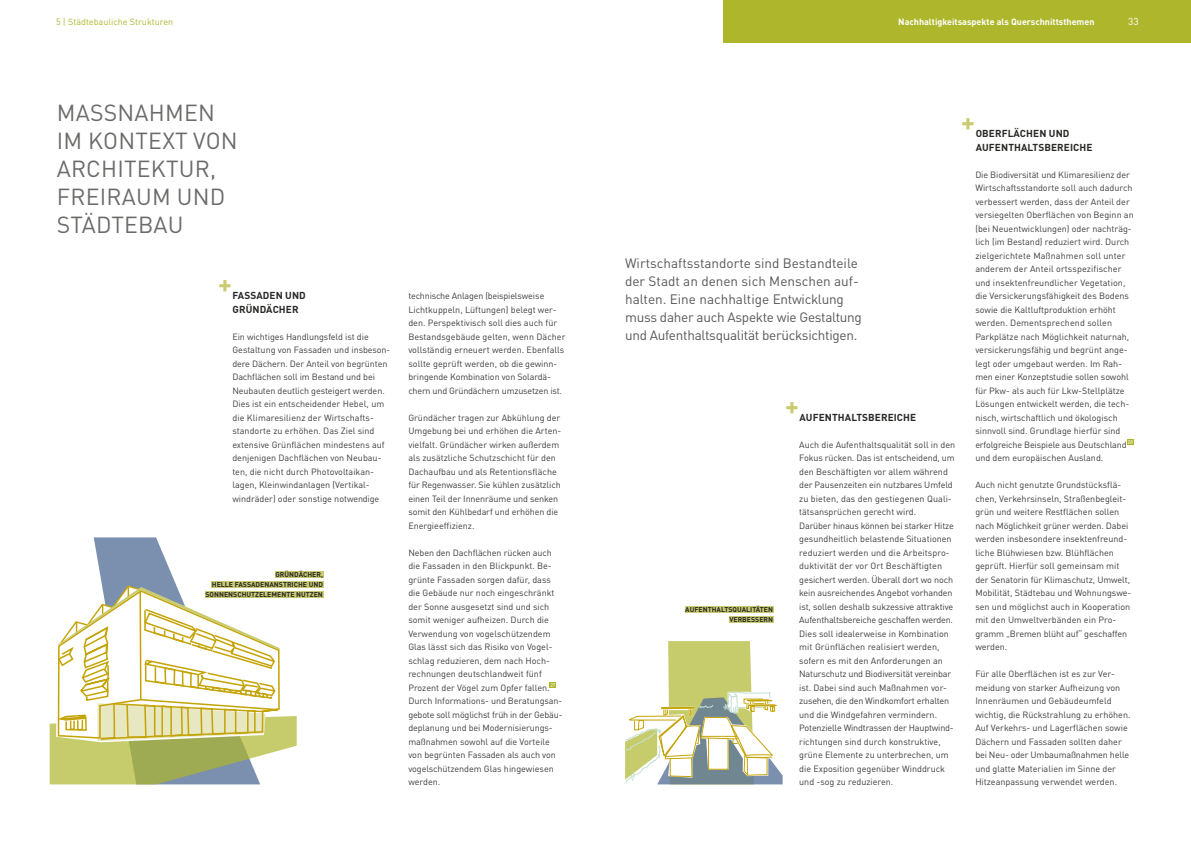
<style>
.page{position:relative;width:1191px;height:842px;background:#fff}
.page>*{position:absolute;margin:0;border:0;box-sizing:border-box;transform-origin:0 0}
.t1{font:700 25.4px "DINOT";color:#c9cb70}
.t2{font:23px/28px "DINOT";letter-spacing:.01em;color:#6b6b6a}
.t3{font:13.5px/18px "DINOT";letter-spacing:-.01em;color:#575756}
.t4{font:700 10px/14.2px "DINOT";letter-spacing:.01em;color:#282827}
.t5{font:10px "DINOT";color:#fff}
.t6{font:9px/13.5px "DINOT";color:#3c3c3b}
.t7{font:700 9px "DINOT";color:#fff}
.t8{font:9px "DINOT";color:#aeb72b}
.t9{font:700 7px/10px "DINOT";color:#282827;text-align:right}
</style>
<div class="page">
<div style="left:723px;top:0;width:468px;height:43px;background:#aeb72b"></div>
<div style="left:275px;top:571px;width:49px;height:6px;background:#c9cb70"></div>
<div style="left:211px;top:581px;width:113px;height:6px;background:#c9cb70"></div>
<div style="left:205px;top:591px;width:119px;height:6px;background:#c9cb70"></div>
<svg style="left:94px;top:537px;width:82px;height:48px;fill:#7b90ae"></svg>
<div style="left:684px;top:606px;width:89px;height:6px;background:#c9cb70"></div>
<div style="left:728px;top:616px;width:45px;height:6px;background:#c9cb70"></div>
<svg style="left:625px;top:641px;width:157px;height:143px"></svg>
<svg style="left:50px;top:585px;width:247px;height:199px"></svg>
<svg style="left:1127px;top:439px;width:6px;height:6px"></svg>
<svg style="left:550px;top:682px;width:6px;height:6px"></svg>
<p class="t8" style="left:56px;top:15px;width:119px">5 | Städtebauliche Strukturen</p>
<h2 class="t2" style="left:57px;top:97px;width:182px">MASSNAHMEN<br>IM KONTEXT VON<br>ARCHITEKTUR,<br>FREIRAUM UND<br>STÄDTEBAU</h2>
<h1 class="t1" style="left:218px;top:264px;width:15px">+</h1>
<p class="t4" style="left:232px;top:287px;width:75px">FASSADEN UND<br>GRÜNDÄCHER</p>
<p class="t6" style="left:232px;top:329px;width:159px">Ein wichtiges Handlungsfeld ist die Gestaltung von Fassaden und insbeson&shy;dere Dächern. Der Anteil von begrünten Dachflächen soll im Bestand und bei Neubauten deutlich gesteigert werden.<br>Dies ist ein entscheidender Hebel, um die Klimaresilienz der Wirtschafts&shy;standorte zu erhöhen. Das Ziel sind extensive Grünflächen mindestens auf denjenigen Dachflächen von Neubau&shy;ten, die nicht durch Photovoltaikan&shy;lagen, Kleinwindanlagen (Vertikal&shy;windräder) oder sonstige notwendige</p>
<p class="t9" style="left:205px;top:569px;width:119px">GRÜNDÄCHER,<br>HELLE FASSADENANSTRICHE UND<br>SONNENSCHUTZELEMENTE NUTZEN</p>
<p class="t6" style="left:408px;top:288px;width:159px">technische Anlagen (beispielsweise Lichtkuppeln, Lüftungen) belegt wer&shy;den. Perspektivisch soll dies auch für Bestandsgebäude gelten, wenn Dächer vollständig erneuert werden. Ebenfalls sollte geprüft werden, ob die gewinn&shy;bringende Kombination von Solardä&shy;chern und Gründächern umzusetzen ist.</p>
<p class="t6" style="left:408px;top:410px;width:154px">Gründächer tragen zur Abkühlung der Umgebung bei und erhöhen die Arten&shy;vielfalt. Gründächer wirken außerdem als zusätzliche Schutzschicht für den Dachaufbau und als Retentionsfläche für Regenwasser. Sie kühlen zusätzlich einen Teil der Innenräume und senken somit den Kühlbedarf und erhöhen die Energieeffizienz.</p>
<p class="t6" style="left:408px;top:545px;width:156px">Neben den Dachflächen rücken auch die Fassaden in den Blickpunkt. Be&shy;grünte Fassaden sorgen dafür, dass die Gebäude nur noch eingeschränkt der Sonne ausgesetzt sind und sich somit weniger aufheizen. Durch die Verwendung von vogelschützendem Glas lässt sich das Risiko von Vogel&shy;schlag reduzieren, dem nach Hoch&shy;rechnungen deutschlandweit fünf Prozent der Vögel zum Opfer fallen.<br>Durch Informations- und Beratungsan&shy;gebote soll möglichst früh in der Gebäu&shy;deplanung und bei Modernisierungs&shy;maßnahmen sowohl auf die Vorteile von begrünten Fassaden als auch von vogelschützendem Glas hingewiesen werden.</p>
<p class="t7" style="left:898px;top:14px;width:198px">Nachhaltigkeitsaspekte als Querschnittsthemen</p>
<p class="t5" style="left:1128px;top:14px;width:12px">33</p>
<h1 class="t1" style="left:961px;top:102px;width:15px">+</h1>
<p class="t4" style="left:975px;top:125px;width:118px">OBERFLÄCHEN UND<br>AUFENTHALTSBEREICHE</p>
<h3 class="t3" style="left:625px;top:253px;width:238px">Wirtschaftsstandorte sind Bestandteile der Stadt an denen sich Menschen auf&shy;halten. Eine nachhaltige Entwicklung muss daher auch Aspekte wie Gestaltung und Aufenthaltsqualität berücksichtigen.</h3>
<p class="t9" style="left:685px;top:604px;width:89px">AUFENTHALTSQUALITÄTEN<br>VERBESSERN</p>
<h1 class="t1" style="left:785px;top:386px;width:15px">+</h1>
<p class="t4" style="left:799px;top:409px;width:118px">AUFENTHALTSBEREICHE</p>
<p class="t6" style="left:799px;top:437px;width:157px">Auch die Aufenthaltsqualität soll in den Fokus rücken. Das ist entscheidend, um den Beschäftigten vor allem während der Pausenzeiten ein nutzbares Umfeld zu bieten, das den gestiegenen Quali&shy;tätsansprüchen gerecht wird.<br>Darüber hinaus können bei starker Hitze gesundheitlich belastende Situationen reduziert werden und die Arbeitspro&shy;duktivität der vor Ort Beschäftigten gesichert werden. Überall dort wo noch kein ausreichendes Angebot vorhanden ist, sollen deshalb sukzessive attraktive Aufenthaltsbereiche geschaffen werden.<br>Dies soll idealerweise in Kombination mit Grünflächen realisiert werden, sofern es mit den Anforderungen an Naturschutz und Biodiversität vereinbar ist. Dabei sind auch Maßnahmen vor&shy;zusehen, die den Windkomfort erhalten und die Windgefahren vermindern.<br>Potenzielle Windtrassen der Hauptwind&shy;richtungen sind durch konstruktive, grüne Elemente zu unterbrechen, um die Exposition gegenüber Winddruck und -sog zu reduzieren.</p>
<p class="t6" style="left:975px;top:167px;width:160px">Die Biodiversität und Klimaresilienz der Wirtschaftsstandorte soll auch dadurch verbessert werden, dass der Anteil der versiegelten Oberflächen von Beginn an (bei Neuentwicklungen) oder nachträg&shy;lich (im Bestand) reduziert wird. Durch zielgerichtete Maßnahmen soll unter anderem der Anteil ortsspezifischer und insektenfreundlicher Vegetation, die Versickerungsfähigkeit des Bodens sowie die Kaltluftproduktion erhöht werden. Dementsprechend sollen Parkplätze nach Möglichkeit naturnah, versickerungsfähig und begrünt ange&shy;legt oder umgebaut werden. Im Rah&shy;men einer Konzeptstudie sollen sowohl für Pkw- als auch für Lkw-Stellplätze Lösungen entwickelt werden, die tech&shy;nisch, wirtschaftlich und ökologisch sinnvoll sind. Grundlage hierfür sind erfolgreiche Beispiele aus Deutschland und dem europäischen Ausland.</p>
<p class="t6" style="left:975px;top:477px;width:158px">Auch nicht genutzte Grundstücksflä&shy;chen, Verkehrsinseln, Straßenbegleit&shy;grün und weitere Restflächen sollen nach Möglichkeit grüner werden. Dabei werden insbesondere insektenfreund&shy;liche Blühwiesen bzw. Blühflächen geprüft. Hierfür soll gemeinsam mit der Senatorin für Klimaschutz, Umwelt, Mobilität, Städtebau und Wohnungswe&shy;sen und möglichst auch in Kooperation mit den Umweltverbänden ein Pro&shy;gramm „Bremen blüht auf“ geschaffen werden.</p>
<p class="t6" style="left:975px;top:666px;width:157px">Für alle Oberflächen ist es zur Ver&shy;meidung von starker Aufheizung von Innenräumen und Gebäudeumfeld wichtig, die Rückstrahlung zu erhöhen.<br>Auf Verkehrs- und Lagerflächen sowie Dächern und Fassaden sollten daher bei Neu- oder Umbaumaßnahmen helle und glatte Materialien im Sinne der Hitzeanpassung verwendet werden.</p>
</div>
